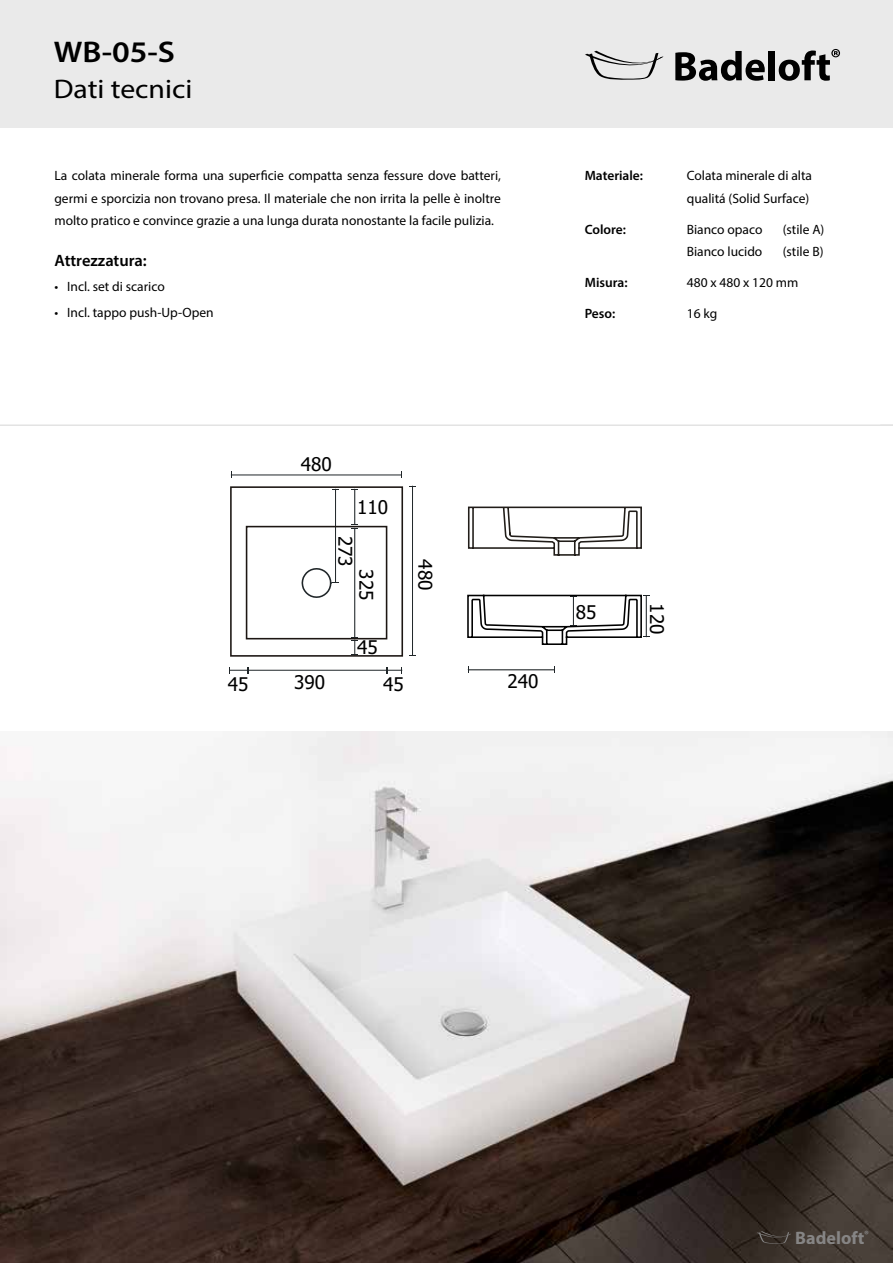
<style>
.page{position:relative;width:893px;height:1263px;background:#fff}
.page>*{position:absolute;margin:0;border:0;box-sizing:border-box;transform-origin:0 0}
.t1{font:600 30px "Myriad Pro";color:#000;scale:1.1 1}
.t2{font:27px "Myriad Pro";color:#000;scale:1.1 1}
.t3{font:18.9px "Tahoma";color:#000}
.t4{font:700 18px "Myriad Pro";color:#868585}
.t5{font:600 16.5px "Myriad Pro";color:#000}
.t6{font:13.5px/22.5px "Myriad Pro";color:#000}
.t7{font:600 13.5px "Myriad Pro";color:#000}
</style>
<div class="page">
<div style="left:0;top:0;width:893px;height:128px;background:#eaeaea"></div>
<svg style="left:675px;top:51px;width:90px;height:30px"></svg>
<div style="left:768px;top:51px;width:7px;height:29px;background:#000"></div>
<svg style="left:779px;top:49px;width:61px;height:32px"></svg>
<svg style="left:585px;top:50px;width:79px;height:30px"></svg>
<hr style="left:0;top:424px;width:893px;height:2px;background:#e3e3e3">
<img style="left:0;top:731px;width:893px;height:532px">
<hr style="left:231px;top:474px;width:170px;height:1px;background:#202629">
<hr style="left:249px;top:670px;width:137px;height:1px;background:#202629">
<svg style="left:229px;top:667px;width:20px;height:6px"></svg>
<svg style="left:386px;top:667px;width:16px;height:6px"></svg>
<svg style="left:230px;top:486px;width:186px;height:171px"></svg>
<hr style="left:468px;top:669px;width:86px;height:1px;background:#202629">
<svg style="left:467px;top:594px;width:182px;height:51px"></svg>
<svg style="left:468px;top:506px;width:174px;height:50px"></svg>
<svg style="left:757px;top:1231px;width:34px;height:13px"></svg>
<h1 class="t1" style="left:54px;top:32px;width:112px">WB-05-S</h1>
<h2 class="t2" style="left:54px;top:72px;width:127px">Dati tecnici</h2>
<p class="t6" style="left:54px;top:164px;width:448px;text-align:justify">La colata minerale forma una superficie compatta senza fessure dove batteri, germi e sporcizia non trovano presa. Il materiale che non irrita la pelle è inoltre molto pratico e convince grazie a una lunga durata nonostante la facile pulizia.</p>
<p class="t5" style="left:54px;top:250px;width:94px">Attrezzatura:</p>
<p class="t6" style="left:54px;top:275px;width:112px">• Incl. set di scarico</p>
<p class="t6" style="left:54px;top:301px;width:161px">• Incl. tappo push-Up-Open</p>
<p class="t7" style="left:585px;top:167px;width:60px">Materiale:</p>
<p class="t6" style="left:687px;top:164px;width:127px">Colata minerale di alta qualitá (Solid Surface)</p>
<p class="t7" style="left:585px;top:221px;width:43px">Colore:</p>
<p class="t6" style="left:687px;top:218px;width:77px">Bianco opaco</p>
<p class="t6" style="left:783px;top:218px;width:43px">(stile A)</p>
<p class="t6" style="left:687px;top:240px;width:77px">Bianco lucido</p>
<p class="t6" style="left:783px;top:240px;width:42px">(stile B)</p>
<p class="t7" style="left:585px;top:274px;width:44px">Misura:</p>
<p class="t6" style="left:687px;top:271px;width:113px">480 x 480 x 120 mm</p>
<p class="t7" style="left:585px;top:305px;width:32px">Peso:</p>
<p class="t6" style="left:687px;top:302px;width:32px">16 kg</p>
<h3 class="t3" style="left:301px;top:451px;width:32px">480</h3>
<h3 class="t3" style="left:357px;top:494px;width:32px">110</h3>
<h3 class="t3" style="left:358px;top:536px;width:32px;rotate:90deg">273</h3>
<h3 class="t3" style="left:379px;top:569px;width:32px;rotate:90deg">325</h3>
<h3 class="t3" style="left:438px;top:559px;width:32px;rotate:90deg">480</h3>
<h3 class="t3" style="left:228px;top:671px;width:22px">45</h3>
<h3 class="t3" style="left:294px;top:669px;width:32px">390</h3>
<h3 class="t3" style="left:357px;top:635px;width:22px">45</h3>
<h3 class="t3" style="left:383px;top:671px;width:22px">45</h3>
<h3 class="t3" style="left:507px;top:668px;width:32px">240</h3>
<h3 class="t3" style="left:576px;top:599px;width:22px">85</h3>
<h3 class="t3" style="left:670px;top:603px;width:32px;rotate:90deg">120</h3>
<h3 class="t4" style="left:795px;top:1226px;width:75px">Badeloft<sup>®</sup></h3>
</div>
